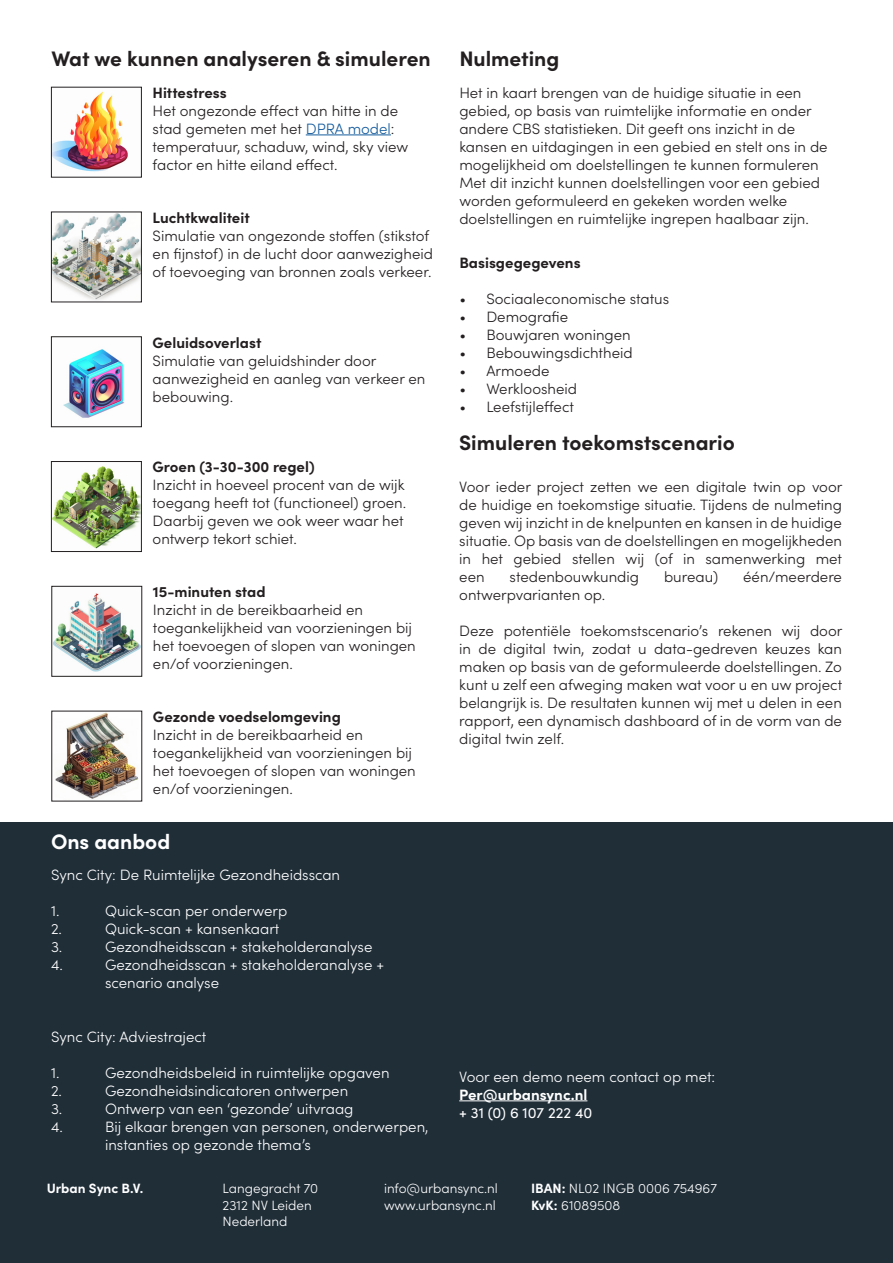
<style>
.page{position:relative;width:893px;height:1263px;background:#fff}
.page>*{position:absolute;margin:0;border:0;box-sizing:border-box;transform-origin:0 0}
.t1{font:700 21px "Sofia Pro";color:#231f20}
.t2{font:700 21px "Sofia Pro";color:#fff}
.t3{font:300 15px/18px "Sofia Pro";color:#231f20}
.t4{font:300 15px/18px "Sofia Pro";color:#fff}
.t5{font:700 15px "Sofia Pro";color:#231f20}
.t6{font:700 15px "Sofia Pro";color:#fff}
.t7{font:15px "Sofia Pro";color:#fff}
.t8{font:300 13.5px/16.2px "Sofia Pro";color:#fff}
.t9{font:700 13.5px "Sofia Pro";color:#fff}
.s1{color:#175d9e}
.s2{font-weight:700}
</style>
<div class="page">
<img style="left:53px;top:91px;width:75px;height:81px">
<div style="left:51px;top:87px;width:91px;height:91px;border:1px solid #231f20"></div>
<hr style="left:306px;top:135px;width:85px;height:1px;background:#175d9e">
<img style="left:63px;top:349px;width:62px;height:69px">
<div style="left:51px;top:336px;width:91px;height:91px;border:1px solid #231f20"></div>
<img style="left:53px;top:466px;width:87px;height:83px">
<div style="left:51px;top:461px;width:91px;height:91px;border:1px solid #231f20"></div>
<img style="left:53px;top:593px;width:87px;height:79px">
<div style="left:51px;top:586px;width:91px;height:91px;border:1px solid #231f20"></div>
<img style="left:53px;top:214px;width:87px;height:86px">
<div style="left:51px;top:212px;width:91px;height:90px;border:1px solid #231f20"></div>
<div style="left:0;top:823px;width:893px;height:440px;background:#202e38"></div>
<hr style="left:459px;top:1100px;width:128px;height:1px;background:#fff">
<img style="left:55px;top:713px;width:84px;height:86px">
<p class="t1" style="left:51px;top:43px;width:381px">Wat we kunnen analyseren &amp; simuleren</p>
<p class="t5" style="left:153px;top:81px;width:76px">Hittestress</p>
<p class="t3" style="left:153px;top:101px;width:257px">Het ongezonde effect van hitte in de stad gemeten met het <span class="s1">DPRA model</span>: temperatuur, schaduw, wind, sky view factor en hitte eiland effect.</p>
<p class="t5" style="left:153px;top:206px;width:99px">Luchtkwaliteit</p>
<p class="t3" style="left:153px;top:226px;width:282px">Simulatie van ongezonde stoffen (stikstof en fijnstof) in de lucht door aanwezigheid of toevoeging van bronnen zoals verkeer.</p>
<p class="t5" style="left:153px;top:331px;width:110px">Geluidsoverlast</p>
<p class="t3" style="left:153px;top:350px;width:274px">Simulatie van geluidshinder door aanwezigheid en aanleg van verkeer en bebouwing.</p>
<p class="t5" style="left:153px;top:455px;width:164px">Groen (3-30-300 regel)</p>
<p class="t3" style="left:153px;top:475px;width:255px">Inzicht in hoeveel procent van de wijk toegang heeft tot (functioneel) groen.<br>Daarbij geven we ook weer waar het ontwerp tekort schiet.</p>
<p class="t5" style="left:153px;top:580px;width:114px">15-minuten stad</p>
<p class="t3" style="left:153px;top:600px;width:264px">Inzicht in de bereikbaarheid en toegankelijkheid van voorzieningen bij het toevoegen of slopen van woningen en/of voorzieningen.</p>
<p class="t5" style="left:153px;top:705px;width:189px">Gezonde voedselomgeving</p>
<p class="t3" style="left:153px;top:725px;width:264px">Inzicht in de bereikbaarheid en toegankelijkheid van voorzieningen bij het toevoegen of slopen van woningen en/of voorzieningen.</p>
<p class="t2" style="left:51px;top:826px;width:121px">Ons aanbod</p>
<p class="t4" style="left:51px;top:865px;width:291px">Sync City: De Ruimtelijke Gezondheidsscan</p>
<p class="t4" style="left:51px;top:901px;width:10px">1.</p>
<p class="t4" style="left:105px;top:901px;width:184px">Quick-scan per onderwerp</p>
<p class="t4" style="left:51px;top:919px;width:13px">2.</p>
<p class="t4" style="left:105px;top:919px;width:176px">Quick-scan + kansenkaart</p>
<p class="t4" style="left:51px;top:937px;width:13px">3.</p>
<p class="t4" style="left:105px;top:937px;width:269px">Gezondheidsscan + stakeholderanalyse</p>
<p class="t4" style="left:51px;top:955px;width:13px">4.</p>
<p class="t4" style="left:105px;top:955px;width:281px">Gezondheidsscan + stakeholderanalyse + scenario analyse</p>
<p class="t4" style="left:51px;top:1027px;width:157px">Sync City: Adviestraject</p>
<p class="t4" style="left:51px;top:1063px;width:10px">1.</p>
<p class="t4" style="left:105px;top:1063px;width:286px">Gezondheidsbeleid in ruimtelijke opgaven</p>
<p class="t4" style="left:51px;top:1081px;width:13px">2.</p>
<p class="t4" style="left:105px;top:1081px;width:245px">Gezondheidsindicatoren ontwerpen</p>
<p class="t4" style="left:51px;top:1099px;width:13px">3.</p>
<p class="t4" style="left:105px;top:1099px;width:250px">Ontwerp van een ‘gezonde’ uitvraag</p>
<p class="t4" style="left:51px;top:1117px;width:13px">4.</p>
<p class="t4" style="left:105px;top:1117px;width:325px">Bij elkaar brengen van personen, onderwerpen, instanties op gezonde thema’s</p>
<p class="t1" style="left:459px;top:43px;width:102px">Nulmeting</p>
<p class="t3" style="left:459px;top:83px;width:370px">Het in kaart brengen van de huidige situatie in een gebied, op basis van ruimtelijke informatie en onder andere CBS statistieken. Dit geeft ons inzicht in de kansen en uitdagingen in een gebied en stelt ons in de mogelijkheid om doelstellingen te kunnen formuleren</p>
<p class="t3" style="left:459px;top:173px;width:362px">Met dit inzicht kunnen doelstellingen voor een gebied worden geformuleerd en gekeken worden welke doelstellingen en ruimtelijke ingrepen haalbaar zijn.</p>
<p class="t5" style="left:459px;top:251px;width:123px">Basisgegegevens</p>
<p class="t3" style="left:459px;top:289px;width:211px">• Sociaaleconomische status</p>
<p class="t3" style="left:459px;top:307px;width:110px">• Demografie</p>
<p class="t3" style="left:459px;top:325px;width:173px">• Bouwjaren woningen</p>
<p class="t3" style="left:459px;top:343px;width:175px">• Bebouwingsdichtheid</p>
<p class="t3" style="left:459px;top:361px;width:92px">• Armoede</p>
<p class="t3" style="left:459px;top:379px;width:119px">• Werkloosheid</p>
<p class="t3" style="left:459px;top:397px;width:116px">• Leefstijleffect</p>
<p class="t1" style="left:459px;top:427px;width:277px">Simuleren toekomstscenario</p>
<p class="t3" style="left:459px;top:477px;width:385px;text-align:justify">Voor ieder project zetten we een digitale twin op voor de huidige en toekomstige situatie. Tijdens de nulmeting geven wij inzicht in de knelpunten en kansen in de huidige situatie. Op basis van de doelstellingen en mogelijkheden in het gebied stellen wij (of in samenwerking met een</p>
<p class="t3" style="left:510px;top:567px;width:131px">stedenbouwkundig</p>
<p class="t3" style="left:664px;top:567px;width:56px">bureau)</p>
<p class="t3" style="left:743px;top:567px;width:100px">één/meerdere</p>
<p class="t3" style="left:459px;top:585px;width:148px">ontwerpvarianten op.</p>
<p class="t3" style="left:459px;top:621px;width:385px;text-align:justify">Deze potentiële toekomstscenario’s rekenen wij door in de digital twin, zodat u data-gedreven keuzes kan maken op basis van de geformuleerde doelstellingen. Zo kunt u zelf een afweging maken wat voor u en uw project belangrijk is. De resultaten kunnen wij met u delen in een rapport, een dynamisch dashboard of in de vorm van de digital twin zelf.</p>
<p class="t4" style="left:459px;top:1067px;width:257px">Voor een demo neem contact op met:</p>
<p class="t6" style="left:459px;top:1083px;width:130px">Per@urbansync.nl</p>
<p class="t7" style="left:459px;top:1102px;width:135px">+ 31 (0) 6 107 222 40</p>
<p class="t9" style="left:47px;top:1178px;width:98px">Urban Sync B.V.</p>
<p class="t8" style="left:531px;top:1180px;width:188px"><span class="s2">IBAN:</span> NL02 INGB 0006 754967<br><span class="s2">KvK:</span> 61089508</p>
<p class="t8" style="left:223px;top:1180px;width:97px">Langegracht 70</p>
<p class="t8" style="left:223px;top:1196px;width:91px">2312 NV Leiden</p>
<p class="t8" style="left:223px;top:1212px;width:67px">Nederland</p>
<p class="t8" style="left:384px;top:1180px;width:115px">info@urbansync.nl</p>
<p class="t8" style="left:384px;top:1196px;width:113px">www.urbansync.nl</p>
</div>
